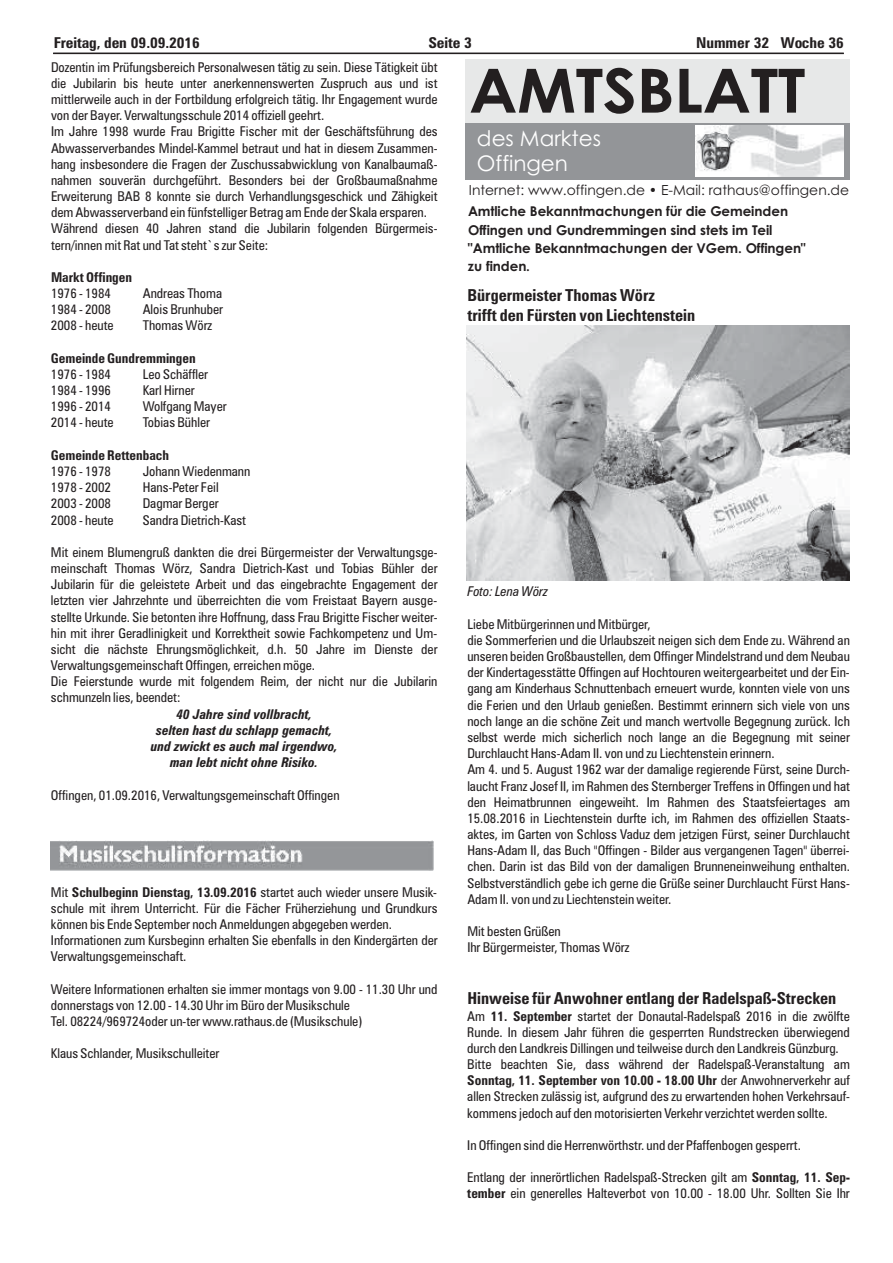
<style>
.page{position:relative;width:893px;height:1263px;background:#fff}
.page>*{position:absolute;margin:0;border:0;box-sizing:border-box;transform-origin:0 0}
.t1{font:700 60.9px "Century Gothic";letter-spacing:-.005em;color:#231f20;scale:1.07 1}
.t2{font:21.45px/25.7px "Century Gothic";color:#fff}
.t3{font:700 condensed 16.5px "Zurich BT";color:#231f20}
.t4{font:700 condensed 15px "Zurich BT";letter-spacing:-.005em;color:#231f20;scale:1.04 1}
.t5{font:13.95px "Century Gothic";color:#231f20}
.t6{font:condensed 13.5px/16.2px "Zurich BT";color:#231f20}
.t7{font:700 13.5px/18.3px "Century Gothic";color:#231f20}
.t8{font:italic 700 condensed 13.5px "Zurich BT";color:#231f20}
.t9{font:700 condensed 13.5px "Zurich BT";color:#231f20}
.t10{font:italic condensed 13.5px "Zurich BT";color:#231f20}
.s1{font-weight:700}
</style>
<div class="page">
<hr style="left:53px;top:53px;width:791px;height:1px;background:#231f20">
<img style="left:51px;top:840px;width:382px;height:30px">
<div style="left:465px;top:122px;width:384px;height:58px;background:#939598"></div>
<img style="left:696px;top:126px;width:147px;height:51px">
<div style="left:465px;top:59px;width:385px;height:63px;background:#e7e8e8"></div>
<img style="left:466px;top:325px;width:383px;height:255px">
<p class="t4" style="left:54px;top:37px;width:142px">Freitag, den 09.09.2016</p>
<p class="t4" style="left:428px;top:37px;width:43px">Seite 3</p>
<p class="t4" style="left:696px;top:37px;width:144px">Nummer 32 Woche 36</p>
<p class="t6" style="left:51px;top:60px;width:388px">Dozentin im Prüfungsbereich Personalwesen tätig zu sein. Diese Tätigkeit übt die Jubilarin bis heute unter anerkennenswerten Zuspruch aus und ist mittlerweile auch in der Fortbildung erfolgreich tätig. Ihr Engagement wurde von der Bayer. Verwaltungsschule 2014 offiziell geehrt.<br>Im Jahre 1998 wurde Frau Brigitte Fischer mit der Geschäftsführung des Abwasserverbandes Mindel-Kammel betraut und hat in diesem Zusammen&shy;hang insbesondere die Fragen der Zuschussabwicklung von Kanalbaumaß&shy;nahmen souverän durchgeführt. Besonders bei der Großbaumaßnahme Erweiterung BAB 8 konnte sie durch Verhandlungsgeschick und Zähigkeit dem Abwasserverband ein fünfstelliger Betrag am Ende der Skala ersparen.<br>Während diesen 40 Jahren stand die Jubilarin folgenden Bürgermeis&shy;tern/innen mit Rat und Tat steht`s zur Seite:</p>
<p class="t9" style="left:51px;top:272px;width:83px">Markt Offingen</p>
<p class="t6" style="left:51px;top:286px;width:62px">1976 - 1984</p>
<p class="t6" style="left:143px;top:286px;width:81px">Andreas Thoma</p>
<p class="t3" style="left:467px;top:289px;width:189px">Bürgermeister Thomas Wörz</p>
<p class="t6" style="left:51px;top:303px;width:61px">1984 - 2008</p>
<p class="t6" style="left:143px;top:303px;width:82px">Alois Brunhuber</p>
<p class="t3" style="left:467px;top:309px;width:229px">trifft den Fürsten von Liechtenstein</p>
<p class="t6" style="left:51px;top:319px;width:64px">2008 - heute</p>
<p class="t6" style="left:143px;top:319px;width:71px">Thomas Wörz</p>
<p class="t9" style="left:51px;top:353px;width:146px">Gemeinde Gundremmingen</p>
<p class="t6" style="left:51px;top:367px;width:61px">1976 - 1984</p>
<p class="t6" style="left:143px;top:367px;width:67px">Leo Schäffler</p>
<p class="t6" style="left:51px;top:384px;width:61px">1984 - 1996</p>
<p class="t6" style="left:143px;top:384px;width:54px">Karl Hirner</p>
<p class="t6" style="left:51px;top:400px;width:61px">1996 - 2014</p>
<p class="t6" style="left:143px;top:400px;width:85px">Wolfgang Mayer</p>
<p class="t6" style="left:51px;top:416px;width:64px">2014 - heute</p>
<p class="t6" style="left:143px;top:416px;width:69px">Tobias Bühler</p>
<p class="t9" style="left:51px;top:450px;width:120px">Gemeinde Rettenbach</p>
<p class="t6" style="left:51px;top:464px;width:61px">1976 - 1978</p>
<p class="t6" style="left:143px;top:464px;width:109px">Johann Wiedenmann</p>
<p class="t6" style="left:51px;top:481px;width:62px">1978 - 2002</p>
<p class="t6" style="left:143px;top:481px;width:77px">Hans-Peter Feil</p>
<p class="t6" style="left:51px;top:497px;width:62px">2003 - 2008</p>
<p class="t6" style="left:143px;top:497px;width:77px">Dagmar Berger</p>
<p class="t6" style="left:51px;top:513px;width:64px">2008 - heute</p>
<p class="t6" style="left:143px;top:513px;width:105px">Sandra Dietrich-Kast</p>
<p class="t6" style="left:51px;top:545px;width:388px;text-align:justify">Mit einem Blumengruß dankten die drei Bürgermeister der Verwaltungsge&shy;meinschaft Thomas Wörz, Sandra Dietrich-Kast und Tobias Bühler der Jubilarin für die geleistete Arbeit und das eingebrachte Engagement der</p>
<h1 class="t1" style="left:469px;top:68px;width:316px">AMTSBLATT</h1>
<h2 class="t2" style="left:477px;top:127px;width:126px">des Marktes<br>Offingen</h2>
<p class="t5" style="left:469px;top:185px;width:382px">Internet: www.offingen.de • E-Mail: rathaus@offingen.de</p>
<p class="t7" style="left:468px;top:204px;width:339px">Amtliche Bekanntmachungen für die Gemeinden Offingen und Gundremmingen sind stets im Teil "Amtliche Bekanntmachungen der VGem. Offingen" zu finden.</p>
<p class="t10" style="left:467px;top:587px;width:82px">Foto: Lena Wörz</p>
<p class="t6" style="left:51px;top:594px;width:388px">letzten vier Jahrzehnte und überreichten die vom Freistaat Bayern ausge&shy;stellte Urkunde. Sie betonten ihre Hoffnung, dass Frau Brigitte Fischer weiter-</p>
<p class="t6" style="left:467px;top:617px;width:185px">Liebe Mitbürgerinnen und Mitbürger,</p>
<p class="t6" style="left:51px;top:626px;width:388px">hin mit ihrer Geradlinigkeit und Korrektheit sowie Fachkompetenz und Um-</p>
<p class="t6" style="left:467px;top:633px;width:384px">die Sommerferien und die Urlaubszeit neigen sich dem Ende zu. Während an</p>
<p class="t6" style="left:51px;top:642px;width:388px">sicht die nächste Ehrungsmöglichkeit, d.h. 50 Jahre im Dienste der</p>
<p class="t6" style="left:467px;top:649px;width:384px">unseren beiden Großbaustellen, dem Offinger Mindelstrand und dem Neubau</p>
<p class="t6" style="left:51px;top:658px;width:266px">Verwaltungsgemeinschaft Offingen, erreichen möge.</p>
<p class="t6" style="left:467px;top:666px;width:384px">der Kindertagesstätte Offingen auf Hochtouren weitergearbeitet und der Ein-</p>
<p class="t6" style="left:51px;top:675px;width:388px">Die Feierstunde wurde mit folgendem Reim, der nicht nur die Jubilarin</p>
<p class="t6" style="left:467px;top:682px;width:384px">gang am Kinderhaus Schnuttenbach erneuert wurde, konnten viele von uns</p>
<p class="t6" style="left:51px;top:691px;width:131px">schmunzeln lies, beendet:</p>
<p class="t6" style="left:467px;top:698px;width:384px">die Ferien und den Urlaub genießen. Bestimmt erinnern sich viele von uns</p>
<p class="t8" style="left:176px;top:709px;width:137px">40 Jahre sind vollbracht,</p>
<p class="t6" style="left:467px;top:714px;width:384px">noch lange an die schöne Zeit und manch wertvolle Begegnung zurück. Ich</p>
<p class="t8" style="left:156px;top:725px;width:178px">selten hast du schlapp gemacht,</p>
<p class="t6" style="left:467px;top:730px;width:384px">selbst werde mich sicherlich noch lange an die Begegnung mit seiner</p>
<p class="t8" style="left:151px;top:741px;width:188px">und zwickt es auch mal irgendwo,</p>
<p class="t6" style="left:467px;top:747px;width:309px">Durchlaucht Hans-Adam II. von und zu Liechtenstein erinnern.</p>
<p class="t8" style="left:170px;top:757px;width:150px">man lebt nicht ohne Risiko.</p>
<p class="t6" style="left:467px;top:763px;width:384px">Am 4. und 5. August 1962 war der damalige regierende Fürst, seine Durch&shy;laucht Franz Josef II, im Rahmen des Sternberger Treffens in Offingen und hat</p>
<p class="t6" style="left:51px;top:788px;width:290px">Offingen, 01.09.2016, Verwaltungsgemeinschaft Offingen</p>
<p class="t6" style="left:467px;top:795px;width:384px;text-align:justify">den Heimatbrunnen eingeweiht. Im Rahmen des Staatsfeiertages am 15.08.2016 in Liechtenstein durfte ich, im Rahmen des offiziellen Staats&shy;aktes, im Garten von Schloss Vaduz dem jetzigen Fürst, seiner Durchlaucht Hans-Adam II, das Buch "Offingen - Bilder aus vergangenen Tagen" überrei&shy;chen. Darin ist das Bild von der damaligen Brunneneinweihung enthalten.<br>Selbstverständlich gebe ich gerne die Grüße seiner Durchlaucht Fürst Hans-</p>
<p class="t6" style="left:51px;top:885px;width:388px">Mit <span class="s1">Schulbeginn Dienstag, 13.09.2016</span> startet auch wieder unsere Musik-</p>
<p class="t6" style="left:467px;top:892px;width:206px">Adam II. von und zu Liechtenstein weiter.</p>
<p class="t6" style="left:51px;top:901px;width:388px">schule mit ihrem Unterricht. Für die Fächer Früherziehung und Grundkurs können bis Ende September noch Anmeldungen abgegeben werden.</p>
<p class="t6" style="left:467px;top:924px;width:95px">Mit besten Grüßen</p>
<p class="t6" style="left:51px;top:934px;width:388px">Informationen zum Kursbeginn erhalten Sie ebenfalls in den Kindergärten der</p>
<p class="t6" style="left:467px;top:941px;width:164px">Ihr Bürgermeister, Thomas Wörz</p>
<p class="t6" style="left:51px;top:950px;width:137px">Verwaltungsgemeinschaft.</p>
<p class="t6" style="left:51px;top:982px;width:388px">Weitere Informationen erhalten sie immer montags von 9.00 - 11.30 Uhr und</p>
<p class="t3" style="left:467px;top:992px;width:370px">Hinweise für Anwohner entlang der Radelspaß-Strecken</p>
<p class="t6" style="left:51px;top:998px;width:300px">donnerstags von 12.00 - 14.30 Uhr im Büro der Musikschule</p>
<p class="t6" style="left:467px;top:1009px;width:384px">Am <span class="s1">11. September</span> startet der Donautal-Radelspaß 2016 in die zwölfte</p>
<p class="t6" style="left:51px;top:1014px;width:313px">Tel. 08224/969724oder un-ter www.rathaus.de (Musikschule)</p>
<p class="t6" style="left:467px;top:1025px;width:384px">Runde. In diesem Jahr führen die gesperrten Rundstrecken überwiegend durch den Landkreis Dillingen und teilweise durch den Landkreis Günzburg.</p>
<p class="t6" style="left:51px;top:1047px;width:170px">Klaus Schlander, Musikschulleiter</p>
<p class="t6" style="left:467px;top:1057px;width:384px;text-align:justify">Bitte beachten Sie, dass während der Radelspaß-Veranstaltung am <span class="s1">Sonntag, 11. September von 10.00 - 18.00 Uhr</span> der Anwohnerverkehr auf allen Strecken zulässig ist, aufgrund des zu erwartenden hohen Verkehrsauf&shy;kommens jedoch auf den motorisierten Verkehr verzichtet werden sollte.</p>
<p class="t6" style="left:467px;top:1138px;width:335px">In Offingen sind die Herrenwörthstr. und der Pfaffenbogen gesperrt.</p>
<p class="t6" style="left:467px;top:1171px;width:384px">Entlang der innerörtlichen Radelspaß-Strecken gilt am <span class="s1">Sonntag, 11. Sep&shy;tember</span> ein generelles Halteverbot von 10.00 - 18.00 Uhr. Sollten Sie Ihr</p>
</div>
